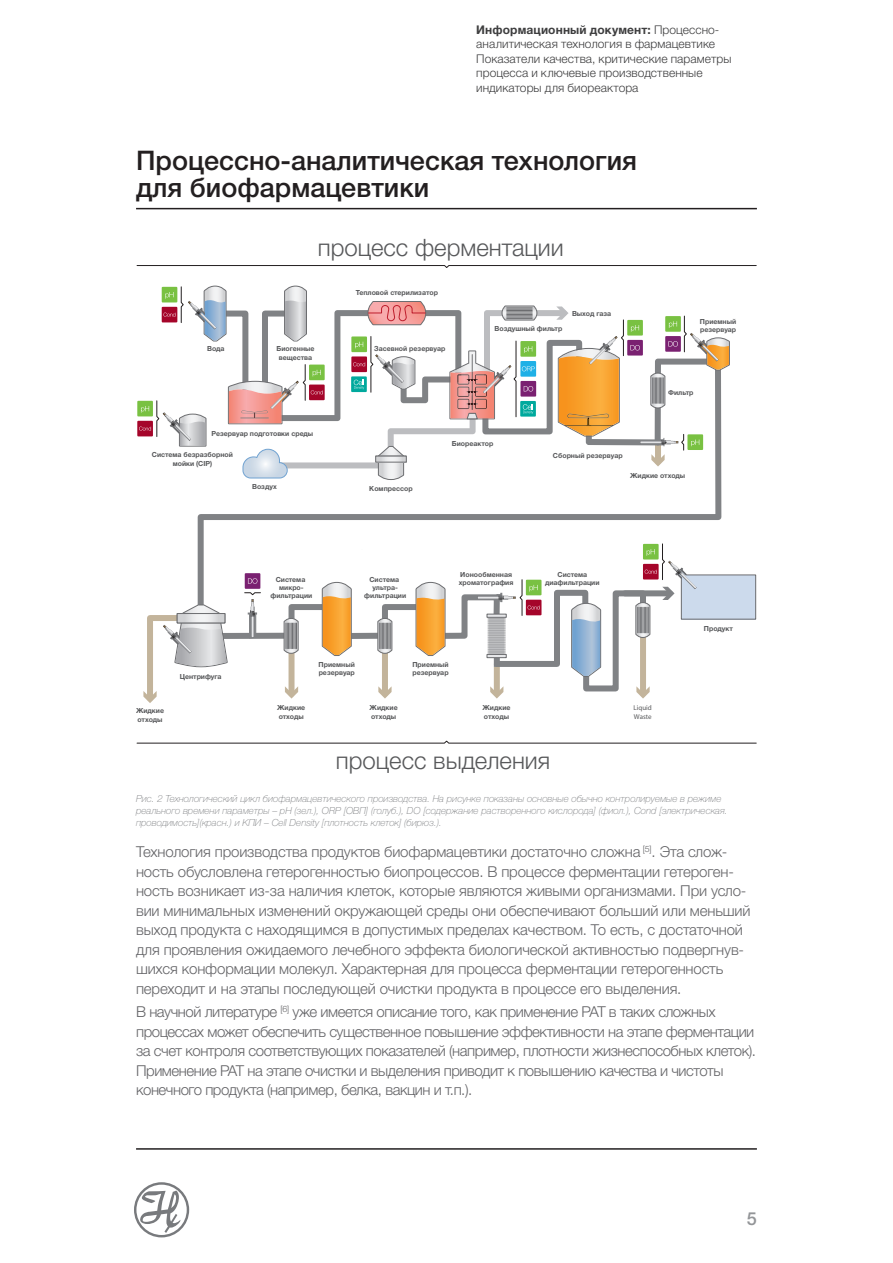
<style>
.page{position:relative;width:893px;height:1263px;background:#fff}
.page>*{position:absolute;margin:0;border:0;box-sizing:border-box;transform-origin:0 0}
.t1{font:500 27px/27px "Helvetica Neue LTW1 G";color:#231f20}
.t2{font:300 24px "Helvetica Neue LTW1 G";color:#57585a}
.t3{font:500 18px "Helvetica Neue LT Pro";color:#939598}
.t4{font:300 15px/19.5px "Helvetica Neue LTW1 G";letter-spacing:-.01em;color:#636366}
.t5{font:300 15px/19.5px "Helvetica Neue LTW1 G";letter-spacing:-.03em;color:#636366}
.t6{font:300 12px/14.4px "Helvetica Neue LTW1 G";letter-spacing:.005em;color:#3e3e3f}
.t7{font:italic 100 9.75px/11.7px "Helvetica Neue LTW1 G";color:#787a7d}
.t8{font:700 7.05px/8.4px "Helvetica Neue LTW1 G";color:#57585a}
.t9{font:700 7.05px/8.4px "Helvetica Neue LT Pro";color:#57585a}
.s1{font-weight:700}
</style>
<div class="page">
<hr style="left:136px;top:1148px;width:621px;height:2px;background:#231f20">
<svg style="left:134px;top:1182px;width:55px;height:55px"></svg>
<hr style="left:136px;top:208px;width:621px;height:1px;background:#231f20">
<div style="left:209px;top:633px;width:80px;height:6px;background:#808285"></div>
<div style="left:346px;top:633px;width:40px;height:6px;background:#808285"></div>
<div style="left:289px;top:647px;width:6px;height:47px;background:#c3b49b"></div>
<svg style="left:285px;top:686px;width:13px;height:12px"></svg>
<svg style="left:283px;top:615px;width:69px;height:41px"></svg>
<svg style="left:197px;top:480px;width:525px;height:135px"></svg>
<div style="left:681px;top:575px;width:75px;height:44px;background:#ccdaec"></div>
<div style="left:681px;top:574px;width:75px;height:46px;border:1px solid #6c6d70"></div>
<svg style="left:143px;top:604px;width:85px;height:99px"></svg>
<div style="left:137px;top:401px;width:16px;height:15px;background:#79c142"></div>
<svg style="left:141px;top:406px;width:8px;height:7px"></svg>
<div style="left:137px;top:421px;width:16px;height:15px;background:#a5052a"></div>
<svg style="left:139px;top:427px;width:12px;height:4px"></svg>
<svg style="left:157px;top:286px;width:573px;height:194px"></svg>
<div style="left:245px;top:573px;width:15px;height:16px;background:#7a2171"></div>
<svg style="left:248px;top:578px;width:9px;height:6px"></svg>
<svg style="left:244px;top:592px;width:17px;height:45px"></svg>
<svg style="left:377px;top:544px;width:320px;height:154px"></svg>
<svg style="left:137px;top:265px;width:619px;height:3px"></svg>
<svg style="left:137px;top:741px;width:619px;height:2px"></svg>
<p class="t6" style="left:476px;top:23px;width:257px"><span class="s1">Информационный документ:</span> Процессно&shy;аналитическая технология в фармацевтике Показатели качества, критические параметры процесса и ключевые производственные индикаторы для биореактора</p>
<h1 class="t1" style="left:136px;top:147px;width:502px">Процессно-аналитическая технология для биофармацевтики</h1>
<h2 class="t2" style="left:318px;top:233px;width:247px">процесс ферментации</h2>
<p class="t8" style="left:356px;top:288px;width:84px">Тепловой стерилизатор</p>
<p class="t8" style="left:495px;top:324px;width:69px">Воздушный фильтр</p>
<p class="t8" style="left:572px;top:309px;width:41px">Выход газа</p>
<p class="t8" style="left:700px;top:317px;width:38px">Приемный резервуар</p>
<p class="t8" style="left:207px;top:344px;width:19px">Вода</p>
<p class="t8" style="left:277px;top:344px;width:39px;text-align:center">Биогенные вещества</p>
<p class="t8" style="left:374px;top:344px;width:73px">Засевной резервуар</p>
<p class="t8" style="left:668px;top:388px;width:27px">Фильтр</p>
<p class="t8" style="left:211px;top:429px;width:103px">Резервуар подготовки среды</p>
<p class="t8" style="left:452px;top:439px;width:43px">Биореактор</p>
<p class="t8" style="left:152px;top:450px;width:83px;text-align:center">Система безразборной мойки (CIP)</p>
<p class="t8" style="left:553px;top:451px;width:71px">Сборный резервуар</p>
<p class="t8" style="left:630px;top:471px;width:57px">Жидкие отходы</p>
<p class="t8" style="left:252px;top:482px;width:26px">Воздух</p>
<p class="t8" style="left:369px;top:484px;width:45px">Компрессор</p>
<p class="t8" style="left:136px;top:706px;width:30px">Жидкие отходы</p>
<p class="t8" style="left:180px;top:672px;width:43px">Центрифуга</p>
<p class="t8" style="left:271px;top:575px;width:43px;text-align:center">Система микро&shy;фильтрации</p>
<p class="t8" style="left:364px;top:575px;width:43px;text-align:center">Система ультра&shy;фильтрации</p>
<p class="t8" style="left:545px;top:570px;width:56px;text-align:center">Система диафильтрации</p>
<p class="t8" style="left:459px;top:570px;width:56px">Ионообменная хроматография</p>
<p class="t8" style="left:319px;top:660px;width:38px">Приемный резервуар</p>
<p class="t8" style="left:412px;top:660px;width:38px">Приемный резервуар</p>
<p class="t8" style="left:277px;top:703px;width:30px">Жидкие отходы</p>
<p class="t8" style="left:370px;top:703px;width:30px">Жидкие отходы</p>
<p class="t8" style="left:482px;top:703px;width:30px">Жидкие отходы</p>
<p class="t9" style="left:634px;top:703px;width:20px">Liquid<br>Waste</p>
<p class="t8" style="left:704px;top:624px;width:31px">Продукт</p>
<h2 class="t2" style="left:336px;top:745px;width:216px">процесс выделения</h2>
<p class="t7" style="left:136px;top:793px;width:593px">Рис. 2 Технологический цикл биофармацевтического производства. На рисунке показаны основные обычно контролируемые в режиме реального времени параметры – pH (зел.), ORP [ОВП] (голуб.), DO [содержание растворенного кислорода] (фиол.), Cond [электрическая. проводимость](красн.) и КПИ – Cell Density [плотность клеток] (бирюз.).</p>
<p class="t4" style="left:136px;top:842px;width:616px">Технология производства продуктов биофармацевтики достаточно сложна <sup>[5]</sup>. Эта слож&shy;ность обусловлена гетерогенностью биопроцессов. В процессе ферментации гетероген&shy;ность возникает из-за наличия клеток, которые являются живыми организмами. При усло&shy;вии минимальных изменений окружающей среды они обеспечивают больший или меньший выход продукта с находящимся в допустимых пределах качеством. То есть, с достаточной для проявления ожидаемого лечебного эффекта биологической активностью подвергнув&shy;шихся конформации молекул. Характерная для процесса ферментации гетерогенность переходит и на этапы последующей очистки продукта в процессе его выделения.</p>
<p class="t5" style="left:136px;top:1002px;width:621px">В научной литературе <sup>[6]</sup> уже имеется описание того, как применение PAT в таких сложных процессах может обеспечить существенное повышение эффективности на этапе ферментации за счет контроля соответствующих показателей (например, плотности жизнеспособных клеток).<br>Применение PAT на этапе очистки и выделения приводит к повышению качества и чистоты конечного продукта (например, белка, вакцин и т.п.).</p>
<p class="t3" style="left:747px;top:1207px;width:12px">5</p>
</div>
